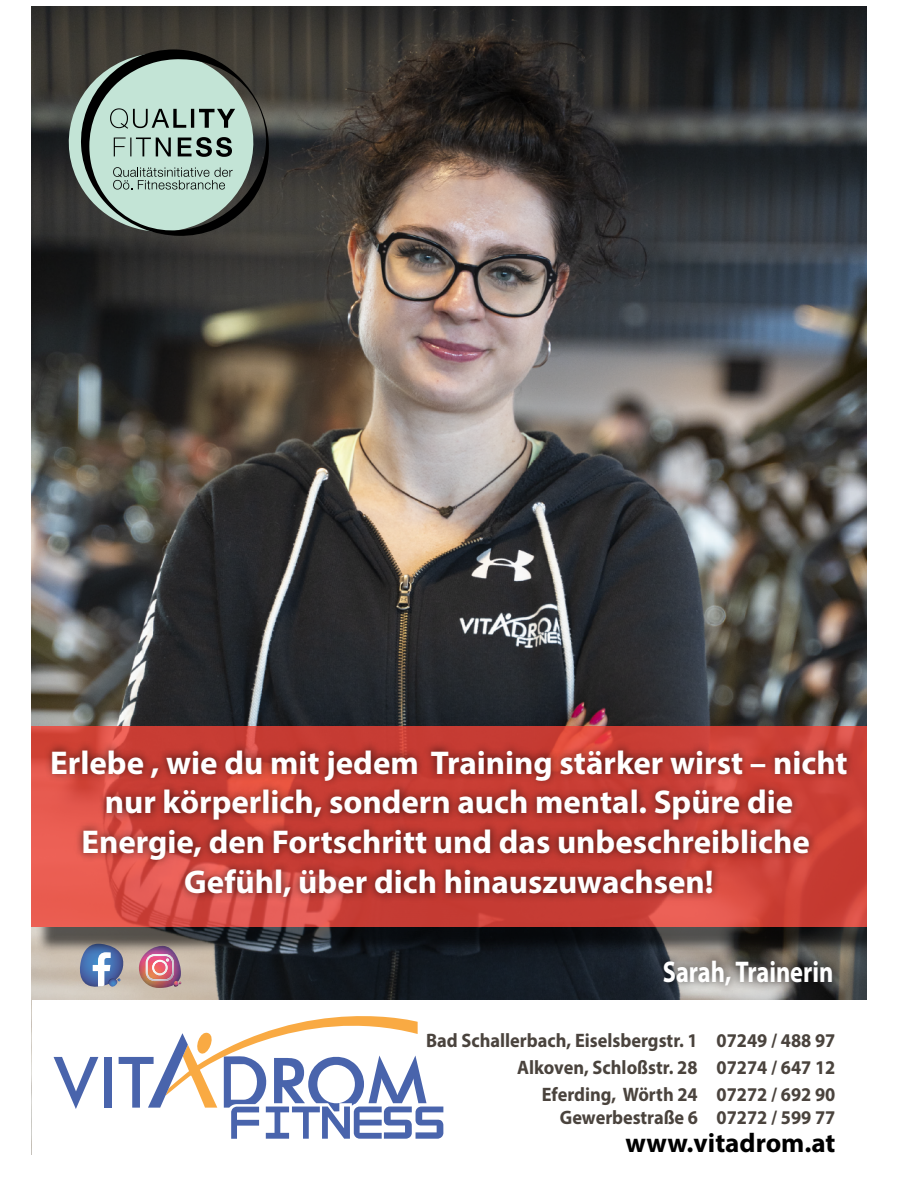
<style>
.page{position:relative;width:898px;height:1183px;background:#fff}
.page>*{position:absolute;margin:0;border:0;box-sizing:border-box;transform-origin:0 0}
.t1{font:700 33px/39.6px "Myriad Pro";color:#fff;text-align:center}
.t2{font:700 30px "Myriad Pro";color:#fff;scale:.81 1}
.t3{font:700 27px "Myriad Pro";color:#000}
.t4{font:700 19.5px/26.8px "Myriad Pro";color:#4a433d;text-align:right;scale:.94 1}
</style>
<div class="page">
<img style="left:32px;top:6px;width:833px;height:994px">
<svg style="left:56px;top:49px;width:213px;height:187px;background:#7d8f86"></svg>
<img style="left:37px;top:693px;width:825px;height:302px">
<svg style="left:54px;top:943px;width:389px;height:195px"></svg>
<img style="left:649px;top:942px;width:198px;height:58px">
<p class="t1" style="left:50px;top:741px;width:798px">Erlebe , wie du mit jedem Training stärker wirst – nicht nur körperlich, sondern auch mental. Spüre die Energie, den Fortschritt und das unbeschreibliche Gefühl, über dich hinauszuwachsen!</p>
<p class="t2" style="left:662px;top:952px;width:212px">Sarah, Trainerin</p>
<p class="t4" style="left:426px;top:1026px;width:437px">Bad Schallerbach, Eiselsbergstr. 1 07249 / 488 97<br>Alkoven, Schloßstr. 28 07274 / 647 12</p>
<p class="t4" style="left:559px;top:1102px;width:294px">Gewerbestraße 6 07272 / 599 77</p>
<p class="t4" style="left:541px;top:1080px;width:313px">Eferding, Wörth 24 07272 / 692 90</p>
<p class="t3" style="left:625px;top:1124px;width:212px">www.vitadrom.at</p>
</div>
